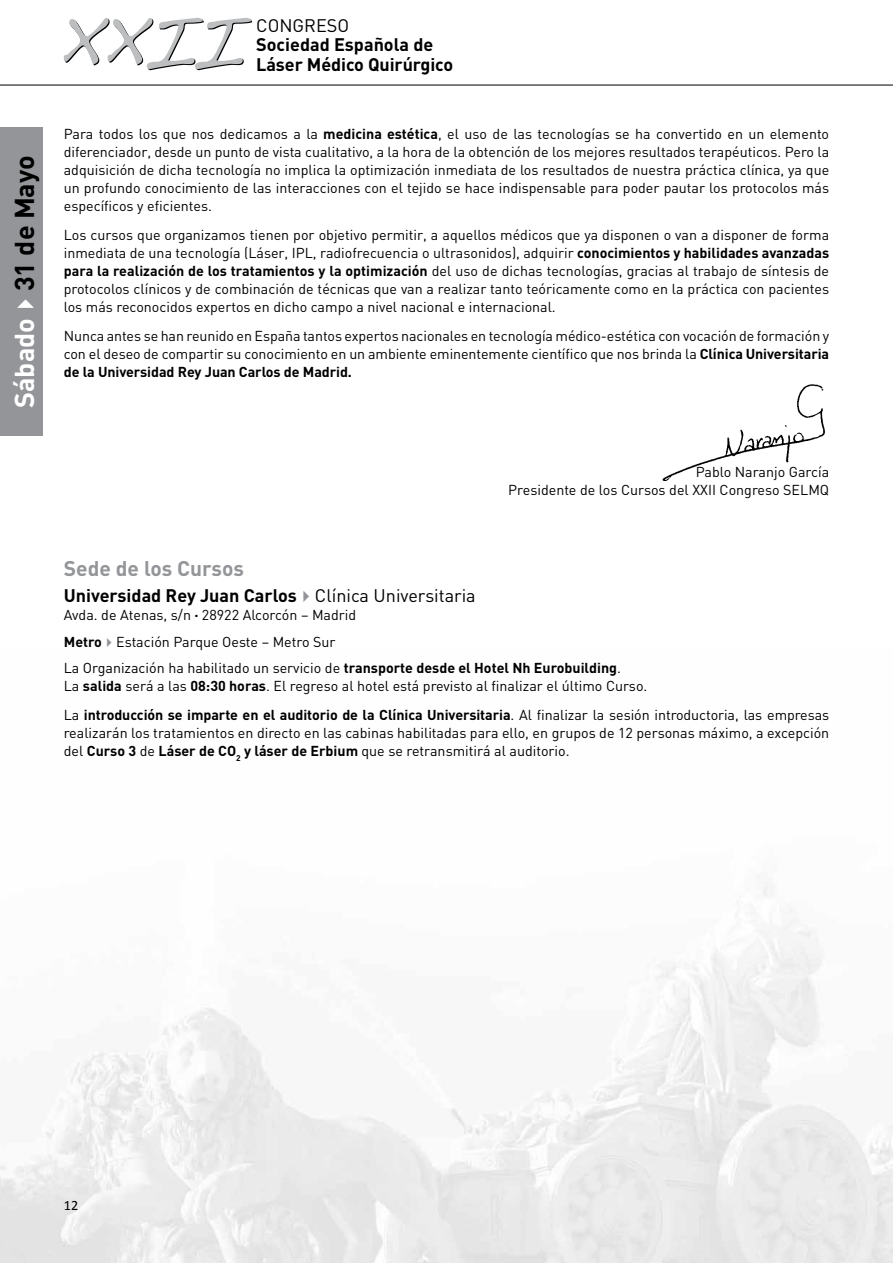
<style>
.page{position:relative;width:893px;height:1263px;background:#fff}
.page>*{position:absolute;margin:0;border:0;box-sizing:border-box;transform-origin:0 0}
.t1{font:700 27px "DIN";color:#000}
.t2{font:700 21px "DIN";color:#939598}
.t3{font:700 18px/19.5px "DIN";color:#000}
.t4{font:18px "DIN";color:#000}
.t5{font:14.25px/18px "DIN";color:#000;text-align:justify}
.t6{font:14.25px "Calibri";color:#000}
.s1{color:#fff}
.s2{font-weight:700}
.s3{color:#939598}
.s4{font-weight:400}
</style>
<div class="page">
<svg style="left:64px;top:18px;width:188px;height:52px"></svg>
<hr style="left:0;top:85px;width:893px;height:1px;background:#000">
<div style="left:0;top:128px;width:43px;height:308px;background:#939598"></div>
<img style="left:662px;top:384px;width:163px;height:97px">
<h1 class="t1" style="left:7px;top:408px;width:254px;rotate:-90deg"><span class="s1">Sábado✔</span>31 de Mayo</h1>
<p class="t4" style="left:256px;top:14px;width:94px">CONGRESO</p>
<p class="t3" style="left:256px;top:34px;width:199px">Sociedad Española de<br>Láser Médico Quirúrgico</p>
<p class="t5" style="left:64px;top:125px;width:767px">Para todos los que nos dedicamos a la <span class="s2">medicina estética</span>, el uso de las tecnologías se ha convertido en un elemento diferenciador, desde un punto de vista cualitativo, a la hora de la obtención de los mejores resultados terapéuticos. Pero la adquisición de dicha tecnología no implica la optimización inmediata de los resultados de nuestra práctica clínica, ya que un profundo conocimiento de las interacciones con el tejido se hace indispensable para poder pautar los protocolos más específicos y eficientes.</p>
<p class="t5" style="left:64px;top:226px;width:767px">Los cursos que organizamos tienen por objetivo permitir, a aquellos médicos que ya disponen o van a disponer de forma inmediata de una tecnología (Láser, IPL, radiofrecuencia o ultrasonidos), adquirir <span class="s2">conocimientos y habilidades avanzadas para la realización de los tratamientos y la optimización</span> del uso de dichas tecnologías, gracias al trabajo de síntesis de protocolos clínicos y de combinación de técnicas que van a realizar tanto teóricamente como en la práctica con pacientes los más reconocidos expertos en dicho campo a nivel nacional e internacional.</p>
<p class="t5" style="left:64px;top:326px;width:767px">Nunca antes se han reunido en España tantos expertos nacionales en tecnología médico-estética con vocación de formación y con el deseo de compartir su conocimiento en un ambiente eminentemente científico que nos brinda la <span class="s2">Clínica Universitaria de la Universidad Rey Juan Carlos de Madrid.</span></p>
<p class="t5" style="left:508px;top:463px;width:322px;text-align:right">Pablo Naranjo García<br>Presidente de los Cursos del XXII Congreso SELMQ</p>
<h2 class="t2" style="left:64px;top:554px;width:182px">Sede de los Cursos</h2>
<p class="t3" style="left:64px;top:585px;width:413px">Universidad Rey Juan Carlos<span class="s3">✔</span><span class="s4">Clínica Universitaria</span></p>
<p class="t5" style="left:64px;top:602px;width:559px;line-height:26.5px;text-align:left">Avda. de Atenas, s/n <span class="s2">·</span> 28922 Alcorcón – Madrid<br><span class="s2">Metro</span><span class="s3">✔</span>Estación Parque Oeste – Metro Sur<br>La Organización ha habilitado un servicio de <span class="s2">transporte desde el Hotel Nh Eurobuilding</span>.</p>
<p class="t5" style="left:64px;top:672px;width:767px;line-height:28.7px">La <span class="s2">salida</span> será a las <span class="s2">08:30 horas</span>. El regreso al hotel está previsto al finalizar el último Curso.<br>La <span class="s2">introducción se imparte en el auditorio de la Clínica Universitaria</span>. Al finalizar la sesión introductoria, las empresas</p>
<p class="t5" style="left:64px;top:724px;width:767px">realizarán los tratamientos en directo en las cabinas habilitadas para ello, en grupos de 12 personas máximo, a excepción del <span class="s2">Curso 3</span> de <span class="s2">Láser de CO</span> <sub>2</sub> <span class="s2">y láser de Erbium</span> que se retransmitirá al auditorio.</p>
<p class="t6" style="left:64px;top:1196px;width:16px">12</p>
</div>
